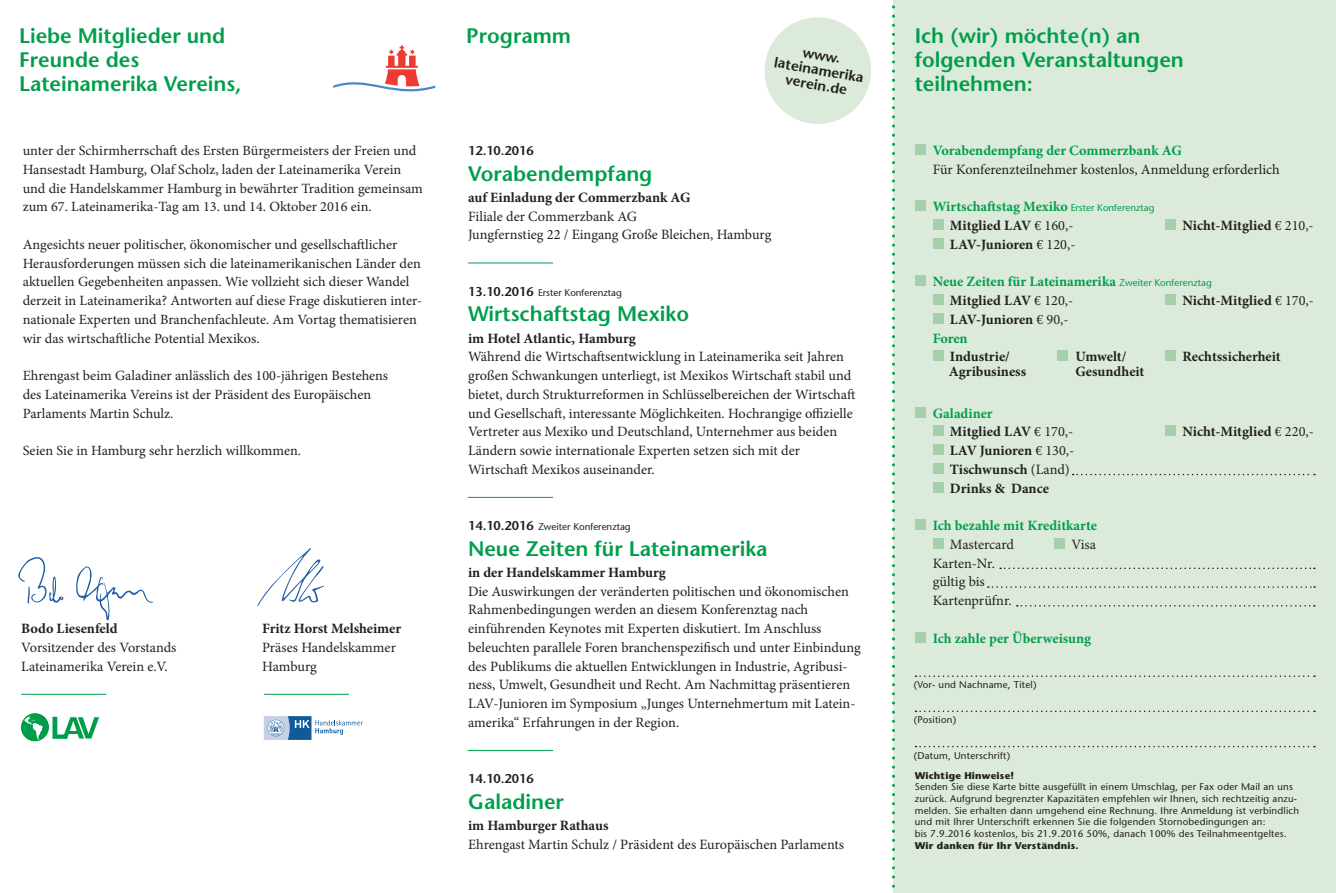
<style>
.page{position:relative;width:1336px;height:893px;background:#fff}
.page>*{position:absolute;margin:0;border:0;box-sizing:border-box;transform-origin:0 0}
.t1{font:600 21px/24px "Stone Sans";color:#009e4b}
.t2{font:14.25px/18.8px "Minion Pro";color:#231f20}
.t3{font:700 14.25px/18.8px "Minion Pro";color:#231f20}
.t4{font:700 14.25px/18.8px "Minion Pro";color:#009e4b}
.t5{font:600 14.25px/15px "Stone Sans";color:#231f20;text-align:center}
.t6{font:14.1px/18.8px "Minion Pro";color:#231f20}
.t7{font:600 12.75px "Stone Sans";color:#231f20}
.t8{font:9.75px/11.7px "Stone Sans";letter-spacing:.02em;color:#231f20}
.t9{font:9.75px "Stone Sans";color:#231f20}
.t10{font:700 9.75px "Stone Sans";letter-spacing:.02em;color:#231f20}
.s1{font-weight:600;font-size:12.75px}
.s2{font-family:"Stone Sans";font-weight:400;font-size:9.75px}
.s3{color:#231f20}
.s4{font-weight:400;color:#231f20}
.s5{font-weight:400}
.s6{color:#009e4b}
</style>
<div class="page">
<div style="left:893px;top:0;width:442px;height:893px;background:#dceadb"></div>
<div style="left:914px;top:144px;width:11px;height:11px;background:#a6cfab"></div>
<div style="left:914px;top:201px;width:11px;height:10px;background:#a6cfab"></div>
<div style="left:932px;top:219px;width:11px;height:11px;background:#a6cfab"></div>
<div style="left:1165px;top:219px;width:10px;height:11px;background:#a6cfab"></div>
<div style="left:932px;top:238px;width:11px;height:11px;background:#a6cfab"></div>
<div style="left:914px;top:276px;width:11px;height:10px;background:#a6cfab"></div>
<div style="left:932px;top:294px;width:11px;height:11px;background:#a6cfab"></div>
<div style="left:1165px;top:294px;width:10px;height:11px;background:#a6cfab"></div>
<div style="left:932px;top:313px;width:11px;height:11px;background:#a6cfab"></div>
<div style="left:932px;top:351px;width:11px;height:10px;background:#a6cfab"></div>
<div style="left:1057px;top:351px;width:11px;height:10px;background:#a6cfab"></div>
<div style="left:1165px;top:351px;width:10px;height:10px;background:#a6cfab"></div>
<div style="left:914px;top:407px;width:11px;height:11px;background:#a6cfab"></div>
<div style="left:932px;top:426px;width:11px;height:10px;background:#a6cfab"></div>
<div style="left:1165px;top:426px;width:10px;height:10px;background:#a6cfab"></div>
<div style="left:932px;top:444px;width:11px;height:11px;background:#a6cfab"></div>
<div style="left:932px;top:463px;width:11px;height:11px;background:#a6cfab"></div>
<div style="left:932px;top:482px;width:11px;height:11px;background:#a6cfab"></div>
<div style="left:914px;top:519px;width:11px;height:11px;background:#a6cfab"></div>
<div style="left:932px;top:538px;width:11px;height:11px;background:#a6cfab"></div>
<div style="left:1054px;top:538px;width:10px;height:11px;background:#a6cfab"></div>
<div style="left:914px;top:632px;width:11px;height:11px;background:#a6cfab"></div>
<svg style="left:1072px;top:474px;width:242px;height:1px"></svg>
<svg style="left:915px;top:746px;width:399px;height:1px"></svg>
<svg style="left:915px;top:711px;width:399px;height:1px"></svg>
<svg style="left:915px;top:675px;width:399px;height:2px"></svg>
<svg style="left:999px;top:568px;width:315px;height:1px"></svg>
<svg style="left:987px;top:586px;width:327px;height:2px"></svg>
<svg style="left:1016px;top:605px;width:298px;height:2px"></svg>
<svg style="left:21px;top:713px;width:79px;height:28px"></svg>
<svg style="left:264px;top:716px;width:98px;height:24px"></svg>
<hr style="left:468px;top:263px;width:85px;height:1px;background:#009e4b">
<hr style="left:468px;top:497px;width:85px;height:1px;background:#009e4b">
<hr style="left:264px;top:694px;width:85px;height:1px;background:#009e4b">
<hr style="left:21px;top:694px;width:85px;height:1px;background:#009e4b">
<hr style="left:468px;top:750px;width:85px;height:1px;background:#009e4b">
<svg style="left:764px;top:17px;width:107px;height:107px"></svg>
<svg style="left:257px;top:548px;width:67px;height:58px"></svg>
<svg style="left:333px;top:45px;width:102px;height:47px"></svg>
<svg style="left:76px;top:566px;width:77px;height:55px"></svg>
<svg style="left:18px;top:557px;width:46px;height:47px"></svg>
<svg style="left:892px;top:5px;width:2px;height:883px"></svg>
<h1 class="t1" style="left:19px;top:23px;width:224px">Liebe Mitglieder und<br>Freunde des<br>Lateinamerika Vereins,</h1>
<h1 class="t1" style="left:914px;top:23px;width:270px">Ich (wir) möchte(n) an folgenden Veranstaltungen teilnehmen:</h1>
<h1 class="t1" style="left:466px;top:23px;width:106px">Programm</h1>
<p class="t5" style="left:778px;top:40px;width:92px;rotate:10deg">www. lateinamerika verein.de</p>
<p class="t6" style="left:23px;top:141px;width:401px">unter der Schirmherrschaft des Ersten Bürgermeisters der Freien und Hansestadt Hamburg, Olaf Scholz, laden der Lateinamerika Verein und die Handelskammer Hamburg in bewährter Tradition gemeinsam zum 67. Lateinamerika-Tag am 13. und 14. Oktober 2016 ein.</p>
<p class="t6" style="left:23px;top:235px;width:401px">Angesichts neuer politischer, ökonomischer und gesellschaftlicher Herausforderungen müssen sich die lateinamerikanischen Länder den aktuellen Gegebenheiten anpassen. Wie vollzieht sich dieser Wandel derzeit in Lateinamerika? Antworten auf diese Frage diskutieren inter&shy;nationale Experten und Branchenfachleute. Am Vortag thematisieren wir das wirtschaftliche Potential Mexikos.</p>
<p class="t6" style="left:23px;top:366px;width:367px">Ehrengast beim Galadiner anlässlich des 100-jährigen Bestehens des Lateinamerika Vereins ist der Präsident des Europäischen<br>Parlaments Martin Schulz.</p>
<p class="t6" style="left:23px;top:441px;width:280px">Seien Sie in Hamburg sehr herzlich willkommen.</p>
<p class="t3" style="left:21px;top:619px;width:98px">Bodo Liesenfeld</p>
<p class="t2" style="left:21px;top:638px;width:157px">Vorsitzender des Vorstands<br>Lateinamerika Verein e.V.</p>
<p class="t3" style="left:262px;top:619px;width:141px">Fritz Horst Melsheimer</p>
<p class="t2" style="left:262px;top:638px;width:135px">Präses Handelskammer<br>Hamburg</p>
<p class="t7" style="left:468px;top:143px;width:67px">12.10.2016</p>
<h1 class="t1" style="left:468px;top:161px;width:186px">Vorabendempfang</h1>
<p class="t3" style="left:468px;top:188px;width:224px">auf Einladung der Commerzbank AG</p>
<p class="t2" style="left:468px;top:207px;width:305px">Filiale der Commerzbank AG<br>Jungfernstieg 22 / Eingang Große Bleichen, Hamburg</p>
<p class="t9" style="left:468px;top:286px;width:155px"><span class="s1">13.10.2016</span> Erster Konferenztag</p>
<h1 class="t1" style="left:468px;top:302px;width:222px">Wirtschaftstag Mexiko</h1>
<p class="t3" style="left:468px;top:328px;width:169px">im Hotel Atlantic, Hamburg</p>
<p class="t2" style="left:468px;top:347px;width:389px">Während die Wirtschaftsentwicklung in Lateinamerika seit Jahren großen Schwankungen unterliegt, ist Mexikos Wirtschaft stabil und bietet, durch Strukturreformen in Schlüsselbereichen der Wirtschaft und Gesellschaft, interessante Möglichkeiten. Hochrangige offizielle Vertreter aus Mexiko und Deutschland, Unternehmer aus beiden Ländern sowie internationale Experten setzen sich mit der Wirtschaft Mexikos auseinander.</p>
<p class="t9" style="left:468px;top:521px;width:164px"><span class="s1">14.10.2016</span> Zweiter Konferenztag</p>
<h1 class="t1" style="left:468px;top:536px;width:301px">Neue Zeiten für Lateinamerika</h1>
<p class="t3" style="left:468px;top:563px;width:199px">in der Handelskammer Hamburg</p>
<p class="t2" style="left:468px;top:582px;width:394px">Die Auswirkungen der veränderten politischen und ökonomischen Rahmenbedingungen werden an diesem Konferenztag nach einführenden Keynotes mit Experten diskutiert. Im Anschluss beleuchten parallele Foren branchenspezifisch und unter Einbindung des Publikums die aktuellen Entwicklungen in Industrie, Agribusi&shy;ness, Umwelt, Gesundheit und Recht. Am Nachmittag präsentieren LAV-Junioren im Symposium „Junges Unternehmertum mit Latein&shy;amerika“ Erfahrungen in der Region.</p>
<p class="t7" style="left:468px;top:771px;width:67px">14.10.2016</p>
<h1 class="t1" style="left:468px;top:789px;width:97px">Galadiner</h1>
<p class="t3" style="left:468px;top:816px;width:142px">im Hamburger Rathaus</p>
<p class="t2" style="left:468px;top:835px;width:377px">Ehrengast Martin Schulz / Präsident des Europäischen Parlaments</p>
<p class="t4" style="left:932px;top:141px;width:250px">Vorabendempfang der Commerzbank AG</p>
<p class="t2" style="left:932px;top:160px;width:348px">Für Konferenzteilnehmer kostenlos, Anmeldung erforderlich</p>
<p class="t4" style="left:949px;top:197px;width:206px;text-indent:-17px">Wirtschaftstag Mexiko <span class="s2">Erster Konferenztag<br></span><span class="s3">Mitglied LAV</span> <span class="s4">€ 160,-</span></p>
<p class="t3" style="left:1182px;top:216px;width:133px">Nicht-Mitglied <span class="s5">€ 210,-</span></p>
<p class="t3" style="left:949px;top:235px;width:127px">LAV-Junioren <span class="s5">€ 120,-</span></p>
<p class="t4" style="left:949px;top:272px;width:263px;text-indent:-17px">Neue Zeiten für Lateinamerika <span class="s2">Zweiter Konferenztag<br></span><span class="s3">Mitglied LAV</span> <span class="s4">€ 120,-</span></p>
<p class="t3" style="left:1182px;top:291px;width:133px">Nicht-Mitglied <span class="s5">€ 170,-</span></p>
<p class="t3" style="left:932px;top:310px;width:137px;text-indent:17px">LAV-Junioren <span class="s5">€ 90,-<br></span><span class="s6">Foren</span></p>
<p class="t3" style="left:949px;top:347px;width:61px">Industrie/</p>
<p class="t3" style="left:1075px;top:347px;width:52px">Umwelt/</p>
<p class="t3" style="left:1182px;top:347px;width:100px">Rechtssicherheit</p>
<p class="t3" style="left:948px;top:362px;width:79px">Agribusiness</p>
<p class="t3" style="left:1075px;top:362px;width:71px">Gesundheit</p>
<p class="t3" style="left:949px;top:403px;width:125px;text-indent:-17px"><span class="s6">Galadiner<br></span>Mitglied LAV <span class="s5">€ 170,-</span></p>
<p class="t3" style="left:1182px;top:422px;width:133px">Nicht-Mitglied <span class="s5">€ 220,-</span></p>
<p class="t3" style="left:949px;top:441px;width:126px">LAV Junioren <span class="s5">€ 130,-<br></span>Tischwunsch <span class="s5">(Land)<br></span>Drinks &amp; Dance</p>
<p class="t4" style="left:932px;top:516px;width:166px">Ich bezahle mit Kreditkarte</p>
<p class="t2" style="left:949px;top:535px;width:66px">Mastercard</p>
<p class="t2" style="left:1071px;top:535px;width:26px">Visa</p>
<p class="t2" style="left:932px;top:554px;width:80px">Karten-Nr. gültig bis<br>Kartenprüfnr.</p>
<p class="t4" style="left:932px;top:628px;width:160px">Ich zahle per Überweisung</p>
<p class="t8" style="left:913px;top:679px;width:124px">(Vor- und Nachname, Titel)</p>
<p class="t8" style="left:913px;top:714px;width:44px">(Position)</p>
<p class="t8" style="left:913px;top:749px;width:98px">(Datum, Unterschrift)</p>
<p class="t10" style="left:914px;top:769px;width:101px">Wichtige Hinweise!</p>
<p class="t8" style="left:914px;top:781px;width:386px">Senden Sie diese Karte bitte ausgefüllt in einem Umschlag, per Fax oder Mail an uns zurück. Aufgrund begrenzter Kapazitäten empfehlen wir Ihnen, sich rechtzeitig anzu&shy;melden. Sie erhalten dann umgehend eine Rechnung. Ihre Anmeldung ist verbindlich und mit Ihrer Unterschrift erkennen Sie die folgenden Stornobedingungen an:<br>bis 7.9.2016 kostenlos, bis 21.9.2016 50%, danach 100% des Teilnahmeentgeltes.</p>
<p class="t10" style="left:914px;top:839px;width:165px">Wir danken für Ihr Verständnis.</p>
</div>
